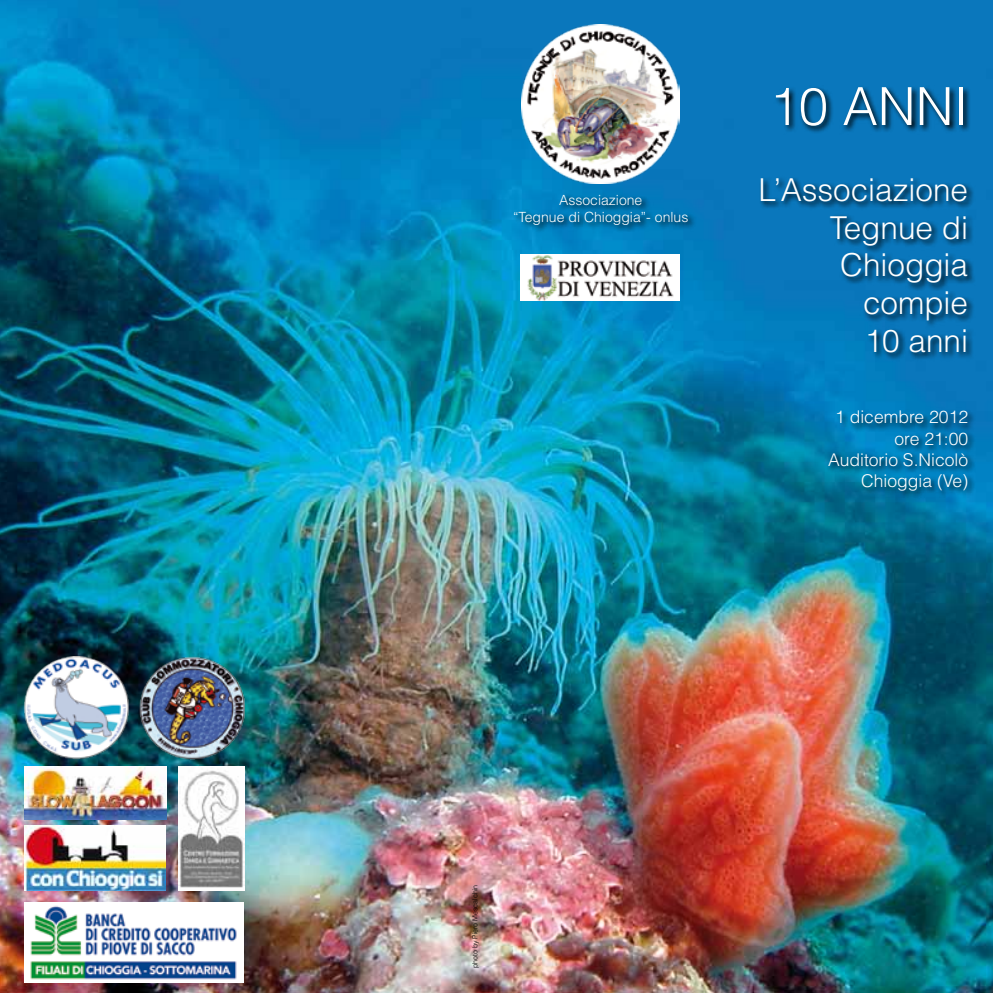
<style>
.page{position:relative;width:993px;height:993px;background:#fff}
.page>*{position:absolute;margin:0;border:0;box-sizing:border-box;transform-origin:0 0}
.t1{font:300 52.5px "Helvetica";color:#fff}
.t2{font:300 31.5px/37.8px "Helvetica";color:#fff;text-align:right}
.t3{font:300 17.5px/21px "Helvetica";color:#fff;text-align:right}
.t4{font:300 14px/16.8px "Helvetica";color:#fff;text-align:center}
.t5{font:300 7px "Helvetica";color:#000}
</style>
<div class="page">
<img style="left:0;top:0;width:992px;height:992px">
<img style="left:521px;top:25px;width:158px;height:158px">
<img style="left:178px;top:766px;width:66px;height:124px">
<svg style="left:759px;top:85px;width:217px;height:414px;background:#0570ac"></svg>
<img style="left:520px;top:254px;width:159px;height:46px">
<svg style="left:512px;top:192px;width:184px;height:41px;background:#0175b0"></svg>
<img style="left:25px;top:902px;width:218px;height:80px">
<img style="left:25px;top:825px;width:140px;height:65px">
<img style="left:19px;top:656px;width:110px;height:111px">
<img style="left:138px;top:655px;width:107px;height:106px">
<img style="left:25px;top:766px;width:141px;height:53px">
<p class="t4" style="left:513px;top:191px;width:177px">Associazione<br>“Tegnue di Chioggia”- onlus</p>
<h1 class="t1" style="left:769px;top:74px;width:200px">10 ANNI</h1>
<h2 class="t2" style="left:758px;top:170px;width:211px">L’Associazione<br>Tegnue di<br>Chioggia compie<br>10 anni</h2>
<p class="t3" style="left:827px;top:406px;width:142px">1 dicembre 2012 ore 21:00<br>Auditorio S.Nicolò<br>Chioggia (Ve)</p>
<p class="t5" style="left:470px;top:967px;width:85px;rotate:-90deg">photo by Piero Mescalchin</p>
</div>
